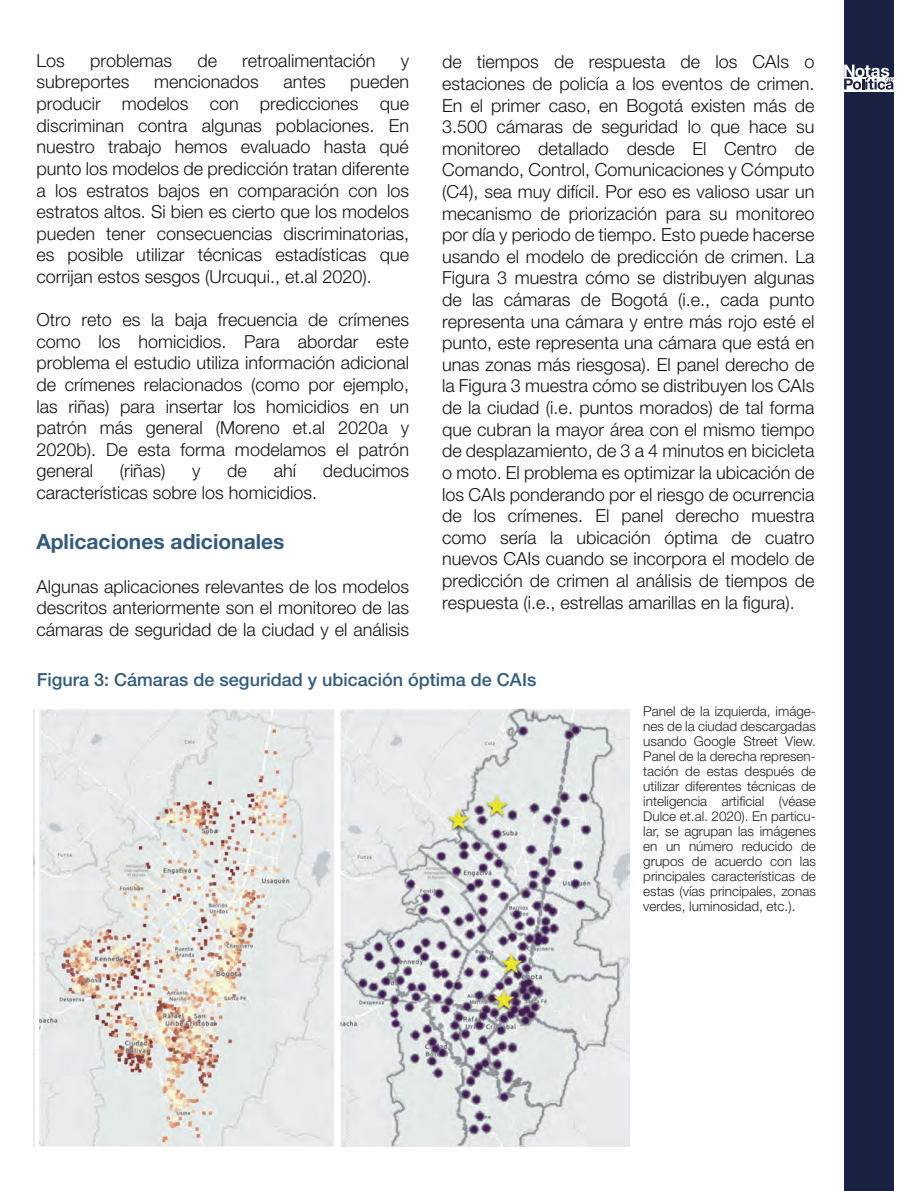
<style>
.page{position:relative;width:915px;height:1191px;background:#fff}
.page>*{position:absolute;margin:0;border:0;box-sizing:border-box;transform-origin:0 0}
.t1{font:700 21px "Helvetica Neue LT Std";color:#325b7e}
.t2{font:300 18px/21.6px "Helvetica Neue LT Std";color:#131412;text-align:justify}
.t3{font:500 18px "Helvetica Neue LT Std";color:#325b7e}
.t4{font:300 13.5px/15px "Helvetica Neue LT Std";color:#231f20;text-align:justify}
</style>
<div class="page">
<div style="left:843px;top:0;width:50px;height:77px;background:#1a2243"></div>
<div style="left:843px;top:92px;width:50px;height:1099px;background:#1a2243"></div>
<svg style="left:843px;top:65px;width:50px;height:25px"></svg>
<img style="left:34px;top:708px;width:595px;height:438px">
<p class="t2" style="left:36px;top:49px;width:30px">Los</p>
<p class="t2" style="left:90px;top:49px;width:84px">problemas</p>
<p class="t2" style="left:197px;top:49px;width:21px">de</p>
<p class="t2" style="left:242px;top:49px;width:135px">retroalimentación</p>
<p class="t2" style="left:400px;top:49px;width:10px">y</p>
<p class="t2" style="left:36px;top:71px;width:95px">subreportes</p>
<p class="t2" style="left:154px;top:71px;width:106px">mencionados</p>
<p class="t2" style="left:283px;top:71px;width:44px">antes</p>
<p class="t2" style="left:36px;top:71px;width:374px;text-indent:314px">pueden producir modelos con predicciones que discriminan contra algunas poblaciones. En nuestro trabajo hemos evaluado hasta qué punto los modelos de predicción tratan diferente a los estratos bajos en comparación con los estratos altos. Si bien es cierto que los modelos pueden tener consecuencias discriminatorias, es posible utilizar técnicas estadísticas que corrijan estos sesgos (Urcuqui., et.al 2020).</p>
<p class="t2" style="left:36px;top:308px;width:374px">Otro reto es la baja frecuencia de crímenes como los homicidios. Para abordar este problema el estudio utiliza información adicional de crímenes relacionados (como por ejemplo, las riñas) para insertar los homicidios en un patrón más general (Moreno et.al 2020a y 2020b). De esta forma modelamos el patrón general</p>
<p class="t2" style="left:120px;top:460px;width:47px">(riñas)</p>
<p class="t2" style="left:192px;top:460px;width:10px">y</p>
<p class="t2" style="left:227px;top:460px;width:21px">de</p>
<p class="t2" style="left:274px;top:460px;width:24px">ahí</p>
<p class="t2" style="left:323px;top:460px;width:88px">deducimos</p>
<p class="t2" style="left:36px;top:481px;width:282px">características sobre los homicidios.</p>
<p class="t1" style="left:36px;top:529px;width:249px">Aplicaciones adicionales</p>
<p class="t2" style="left:36px;top:575px;width:374px">Algunas aplicaciones relevantes de los modelos descritos anteriormente son el monitoreo de las cámaras de seguridad de la ciudad y el análisis</p>
<p class="t2" style="left:442px;top:51px;width:374px">de tiempos de respuesta de los CAIs o estaciones de policía a los eventos de crimen.<br>En el primer caso, en Bogotá existen más de 3.500 cámaras de seguridad lo que hace su monitoreo detallado desde El Centro de Comando, Control, Comunicaciones y Cómputo (C4), sea muy difícil. Por eso es valioso usar un mecanismo de priorización para su monitoreo por día y periodo de tiempo. Esto puede hacerse usando el modelo de predicción de crimen. La Figura 3 muestra cómo se distribuyen algunas de las cámaras de Bogotá (i.e., cada punto representa una cámara y entre más rojo esté el punto, este representa una cámara que está en unas zonas más riesgosa). El panel derecho de la Figura 3 muestra cómo se distribuyen los CAIs de la ciudad (i.e. puntos morados) de tal forma que cubran la mayor área con el mismo tiempo de desplazamiento, de 3 a 4 minutos en bicicleta o moto. El problema es optimizar la ubicación de los CAIs ponderando por el riesgo de ocurrencia de los crímenes. El panel derecho muestra como sería la ubicación óptima de cuatro nuevos CAIs cuando se incorpora el modelo de predicción de crimen al análisis de tiempos de respuesta (i.e., estrellas amarillas en la figura).</p>
<p class="t3" style="left:37px;top:669px;width:501px">Figura 3: Cámaras de seguridad y ubicación óptima de CAIs</p>
<p class="t4" style="left:643px;top:704px;width:174px">Panel de la izquierda, imáge&shy;nes de la ciudad descargadas usando Google Street View.<br>Panel de la derecha represen&shy;tación de estas después de utilizar diferentes técnicas de inteligencia artificial (véase Dulce et.al. 2020). En particu&shy;lar, se agrupan las imágenes en un número reducido de grupos de acuerdo con las principales características de estas (vías principales, zonas verdes, luminosidad, etc.).</p>
</div>
